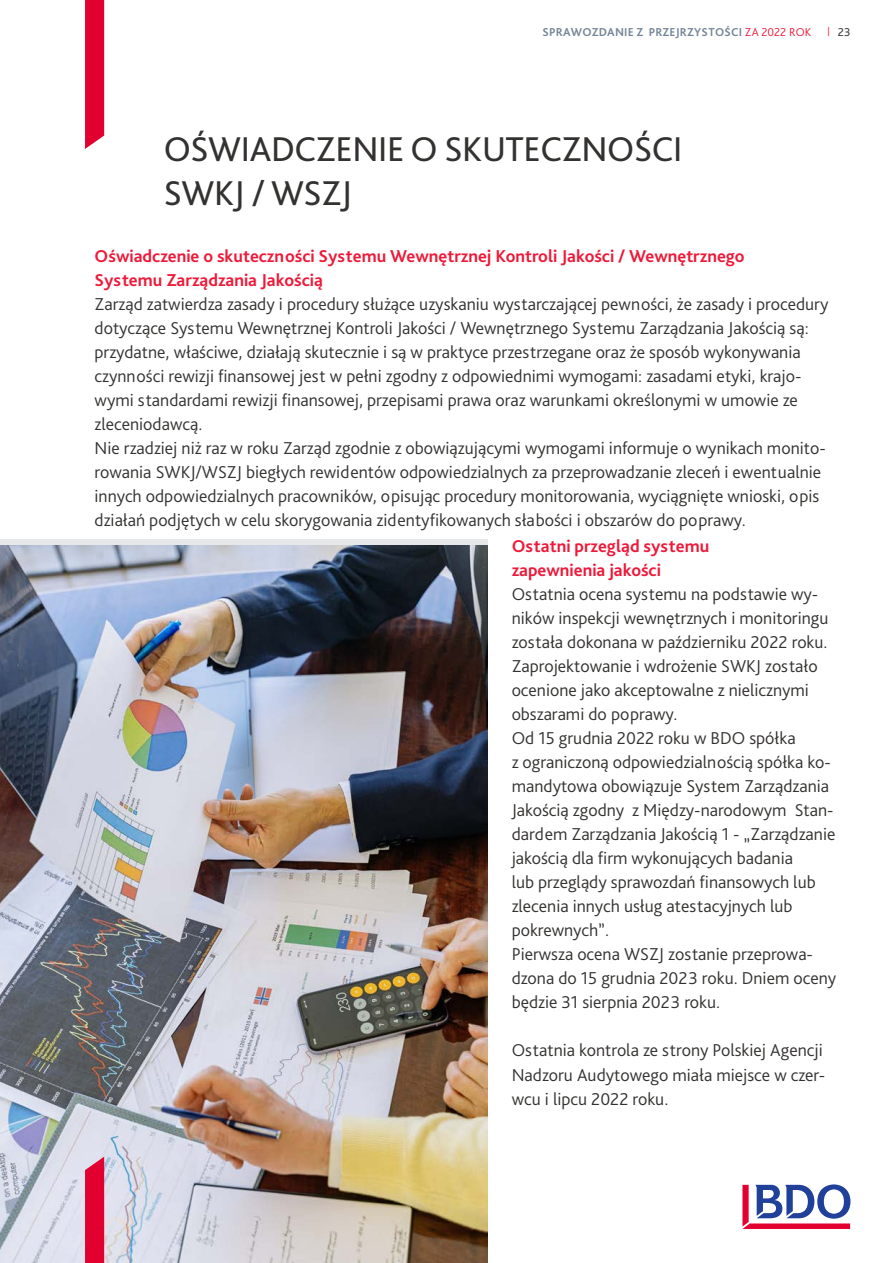
<style>
.page{position:relative;width:893px;height:1263px;background:#fff}
.page>*{position:absolute;margin:0;border:0;box-sizing:border-box;transform-origin:0 0}
.t1{font:36px/43.2px "Bliss Pro";letter-spacing:-.01em;color:#333231}
.t2{font:300 18px/24px "Bliss Pro";color:#333231}
.t3{font:700 18px/24px "Bliss Pro";color:#ed1a3a}
.t4{font:700 12px "Bliss Pro";letter-spacing:.015em;color:#748699}
.t5{font:12px "Bliss Pro";color:#414140}
.s1{font-weight:300;color:#ed1a3a}
.s2{font-size:9px;color:#ed1a3a}
</style>
<div class="page">
<svg style="left:85px;top:0;width:19px;height:149px;background:#e30c3a"></svg>
<svg style="left:742px;top:1184px;width:108px;height:45px"></svg>
<img style="left:0;top:546px;width:487px;height:717px">
<svg style="left:85px;top:1157px;width:19px;height:106px;background:#e10e3c"></svg>
<p class="t4" style="left:543px;top:24px;width:270px">SPRAWOZDANIE Z PRZEJRZYSTOŚCI <span class="s1">ZA 2022 ROK</span></p>
<p class="t5" style="left:827px;top:24px;width:24px"><span class="s2">|</span> 23</p>
<p class="t1" style="left:164px;top:127px;width:520px">OŚWIADCZENIE O SKUTECZNOŚCI<br>SWKJ / WSZJ</p>
<p class="t3" style="left:95px;top:243px;width:652px">Oświadczenie o skuteczności Systemu Wewnętrznej Kontroli Jakości / Wewnętrznego<br>Systemu Zarządzania Jakością</p>
<p class="t2" style="left:95px;top:291px;width:735px">Zarząd zatwierdza zasady i procedury służące uzyskaniu wystarczającej pewności, że zasady i procedury dotyczące Systemu Wewnętrznej Kontroli Jakości / Wewnętrznego Systemu Zarządzania Jakością są: przydatne, właściwe, działają skutecznie i są w praktyce przestrzegane oraz że sposób wykonywania czynności rewizji finansowej jest w pełni zgodny z odpowiednimi wymogami: zasadami etyki, krajo&shy;wymi standardami rewizji finansowej, przepisami prawa oraz warunkami określonymi w umowie ze zleceniodawcą.</p>
<p class="t2" style="left:95px;top:435px;width:733px">Nie rzadziej niż raz w roku Zarząd zgodnie z obowiązującymi wymogami informuje o wynikach monito&shy;rowania SWKJ/WSZJ biegłych rewidentów odpowiedzialnych za przeprowadzanie zleceń i ewentualnie innych odpowiedzialnych pracowników, opisując procedury monitorowania, wyciągnięte wnioski, opis działań podjętych w celu skorygowania zidentyfikowanych słabości i obszarów do poprawy.</p>
<p class="t3" style="left:512px;top:534px;width:199px">Ostatni przegląd systemu zapewnienia jakości</p>
<p class="t2" style="left:512px;top:582px;width:318px">Ostatnia ocena systemu na podstawie wy&shy;ników inspekcji wewnętrznych i monitoringu została dokonana w październiku 2022 roku.<br>Zaprojektowanie i wdrożenie SWKJ zostało ocenione jako akceptowalne z nielicznymi obszarami do poprawy.</p>
<p class="t2" style="left:512px;top:726px;width:325px">Od 15 grudnia 2022 roku w BDO spółka<br>z ograniczoną odpowiedzialnością spółka ko&shy;mandytowa obowiązuje System Zarządzania Jakością zgodny z Między-narodowym Stan&shy;dardem Zarządzania Jakością 1 - „Zarządzanie jakością dla firm wykonujących badania<br>lub przeglądy sprawozdań finansowych lub zlecenia innych usług atestacyjnych lub pokrewnych”.</p>
<p class="t2" style="left:512px;top:942px;width:326px">Pierwsza ocena WSZJ zostanie przeprowa&shy;dzona do 15 grudnia 2023 roku. Dniem oceny będzie 31 sierpnia 2023 roku.</p>
<p class="t2" style="left:512px;top:1038px;width:315px">Ostatnia kontrola ze strony Polskiej Agencji<br>Nadzoru Audytowego miała miejsce w czer&shy;wcu i lipcu 2022 roku.</p>
</div>
